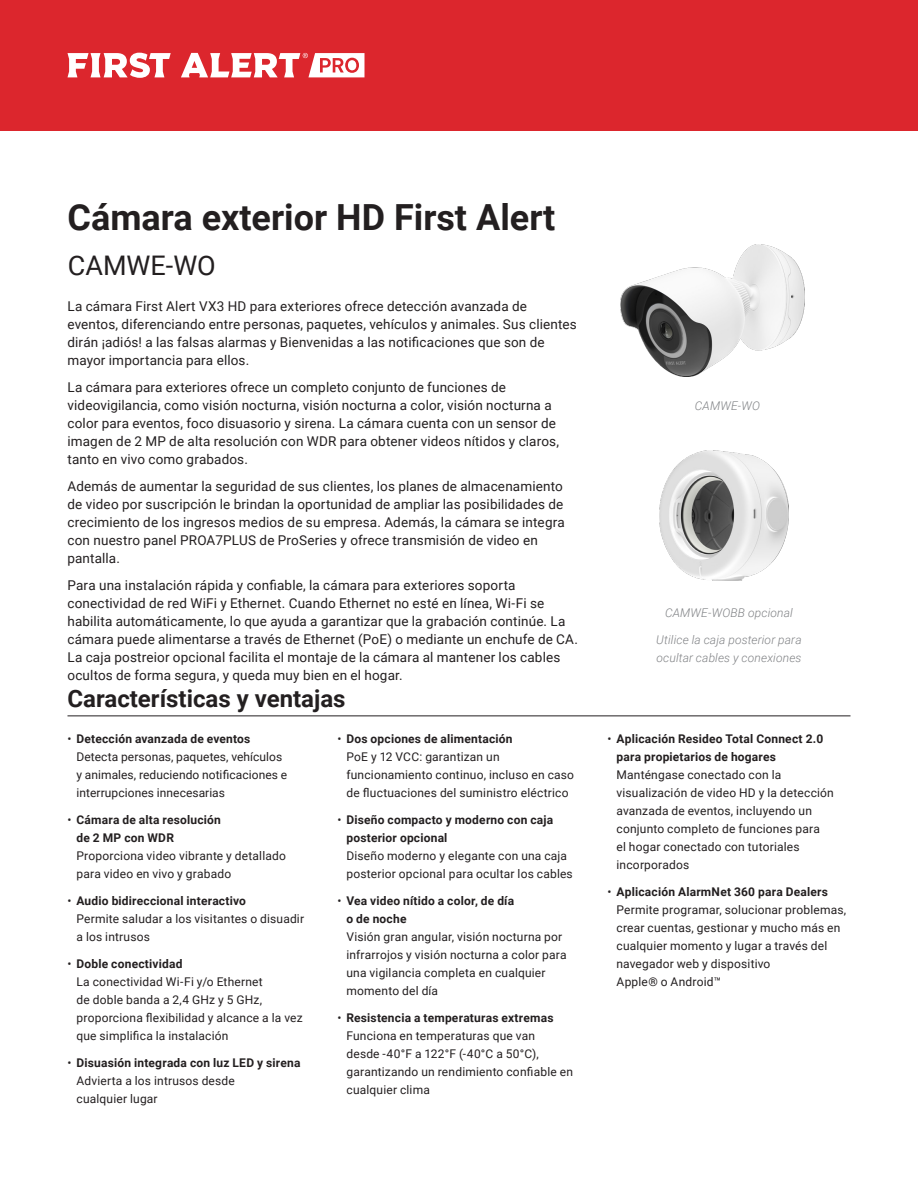
<style>
.page{position:relative;width:918px;height:1188px;background:#fff}
.page>*{position:absolute;margin:0;border:0;box-sizing:border-box;transform-origin:0 0}
.t1{font:700 36px "Roboto";color:#231f20}
.t2{font:27px "Roboto";color:#231f20}
.t3{font:700 24px "Roboto";color:#231f20}
.t4{font:13.5px/18px "Roboto";letter-spacing:.01em;color:#231f20}
.t5{font:12px/18px "Roboto";letter-spacing:.015em;color:#231f20}
.t6{font:700 12px/18px "Roboto";letter-spacing:.015em;color:#231f20}
.t7{font:italic 300 12px/18px "Roboto";letter-spacing:.01em;color:#808285}
.s1{font-weight:700}
.s2{font-weight:400}
</style>
<div class="page">
<hr style="left:68px;top:716px;width:782px;height:1px;background:#231f20">
<img style="left:659px;top:450px;width:129px;height:130px">
<img style="left:620px;top:244px;width:184px;height:133px">
<div style="left:0;top:0;width:918px;height:130px;background:#dc262d"></div>
<svg style="left:181px;top:53px;width:184px;height:24px"></svg>
<svg style="left:68px;top:53px;width:103px;height:25px"></svg>
<h1 class="t1" style="left:68px;top:191px;width:489px">Cámara exterior HD First Alert</h1>
<h2 class="t2" style="left:68px;top:246px;width:150px">CAMWE-WO</h2>
<p class="t4" style="left:68px;top:296px;width:511px">La cámara First Alert VX3 HD para exteriores ofrece detección avanzada de eventos, diferenciando entre personas, paquetes, vehículos y animales. Sus clientes dirán ¡adiós! a las falsas alarmas y Bienvenidas a las notificaciones que son de mayor importancia para ellos.</p>
<p class="t4" style="left:68px;top:377px;width:493px">La cámara para exteriores ofrece un completo conjunto de funciones de videovigilancia, como visión nocturna, visión nocturna a color, visión nocturna a color para eventos, foco disuasorio y sirena. La cámara cuenta con un sensor de imagen de 2 MP de alta resolución con WDR para obtener videos nítidos y claros, tanto en vivo como grabados.</p>
<p class="t4" style="left:68px;top:476px;width:499px">Además de aumentar la seguridad de sus clientes, los planes de almacenamiento de video por suscripción le brindan la oportunidad de ampliar las posibilidades de crecimiento de los ingresos medios de su empresa. Además, la cámara se integra con nuestro panel PROA7PLUS de ProSeries y ofrece transmisión de video en pantalla.</p>
<p class="t4" style="left:68px;top:575px;width:512px">Para una instalación rápida y confiable, la cámara para exteriores soporta conectividad de red WiFi y Ethernet. Cuando Ethernet no esté en línea, Wi-Fi se habilita automáticamente, lo que ayuda a garantizar que la grabación continúe. La cámara puede alimentarse a través de Ethernet (PoE) o mediante un enchufe de CA.<br>La caja postreior opcional facilita el montaje de la cámara al mantener los cables ocultos de forma segura, y queda muy bien en el hogar.</p>
<h3 class="t3" style="left:68px;top:681px;width:280px">Características y ventajas</h3>
<p class="t5" style="left:76px;top:729px;width:212px;text-indent:-9px">• <span class="s1">Detección avanzada de eventos </span>Detecta personas, paquetes, vehículos y animales, reduciendo notificaciones e interrupciones innecesarias</p>
<p class="t6" style="left:76px;top:810px;width:146px;text-indent:-9px"><span class="s2">•</span> Cámara de alta resolución de 2 MP con WDR</p>
<p class="t5" style="left:76px;top:846px;width:211px">Proporciona video vibrante y detallado para video en vivo y grabado</p>
<p class="t5" style="left:76px;top:891px;width:229px;text-indent:-9px">• <span class="s1">Audio bidireccional interactivo<br></span>Permite saludar a los visitantes o disuadir a los intrusos</p>
<p class="t5" style="left:76px;top:954px;width:228px;text-indent:-9px">• <span class="s1">Doble conectividad<br></span>La conectividad Wi-Fi y/o Ethernet<br>de doble banda a 2,4 GHz y 5 GHz, proporciona flexibilidad y alcance a la vez que simplifica la instalación</p>
<p class="t5" style="left:76px;top:1053px;width:226px;text-indent:-9px">• <span class="s1">Disuasión integrada con luz LED y sirena<br></span>Advierta a los intrusos desde<br>cualquier lugar</p>
<p class="t5" style="left:346px;top:729px;width:229px;text-indent:-9px">• <span class="s1">Dos opciones de alimentación<br></span>PoE y 12 VCC: garantizan un funcionamiento continuo, incluso en caso de fluctuaciones del suministro eléctrico</p>
<p class="t6" style="left:346px;top:810px;width:208px;text-indent:-9px"><span class="s2">•</span> Diseño compacto y moderno con caja posterior opcional</p>
<p class="t5" style="left:346px;top:846px;width:228px">Diseño moderno y elegante con una caja posterior opcional para ocultar los cables</p>
<p class="t6" style="left:346px;top:891px;width:169px;text-indent:-9px"><span class="s2">•</span> Vea video nítido a color, de día o de noche</p>
<p class="t5" style="left:346px;top:927px;width:222px">Visión gran angular, visión nocturna por infrarrojos y visión nocturna a color para una vigilancia completa en cualquier momento del día</p>
<p class="t5" style="left:346px;top:1008px;width:228px;text-indent:-9px">• <span class="s1">Resistencia a temperaturas extremas </span>Funciona en temperaturas que van<br>desde -40°F a 122°F (-40°C a 50°C), garantizando un rendimiento confiable en cualquier clima</p>
<p class="t7" style="left:695px;top:396px;width:67px">CAMWE-WO</p>
<p class="t7" style="left:665px;top:603px;width:129px">CAMWE-WOBB opcional</p>
<p class="t7" style="left:656px;top:630px;width:147px">Utilice la caja posterior para ocultar cables y conexiones</p>
<p class="t6" style="left:616px;top:729px;width:208px;text-indent:-9px"><span class="s2">•</span> Aplicación Resideo Total Connect 2.0 para propietarios de hogares</p>
<p class="t5" style="left:616px;top:765px;width:219px">Manténgase conectado con la visualización de video HD y la detección avanzada de eventos, incluyendo un conjunto completo de funciones para<br>el hogar conectado con tutoriales incorporados</p>
<p class="t5" style="left:616px;top:882px;width:231px;text-indent:-9px">• <span class="s1">Aplicación AlarmNet 360 para Dealers </span>Permite programar, solucionar problemas, crear cuentas, gestionar y mucho más en cualquier momento y lugar a través del navegador web y dispositivo<br>Apple® o Android™</p>
</div>
